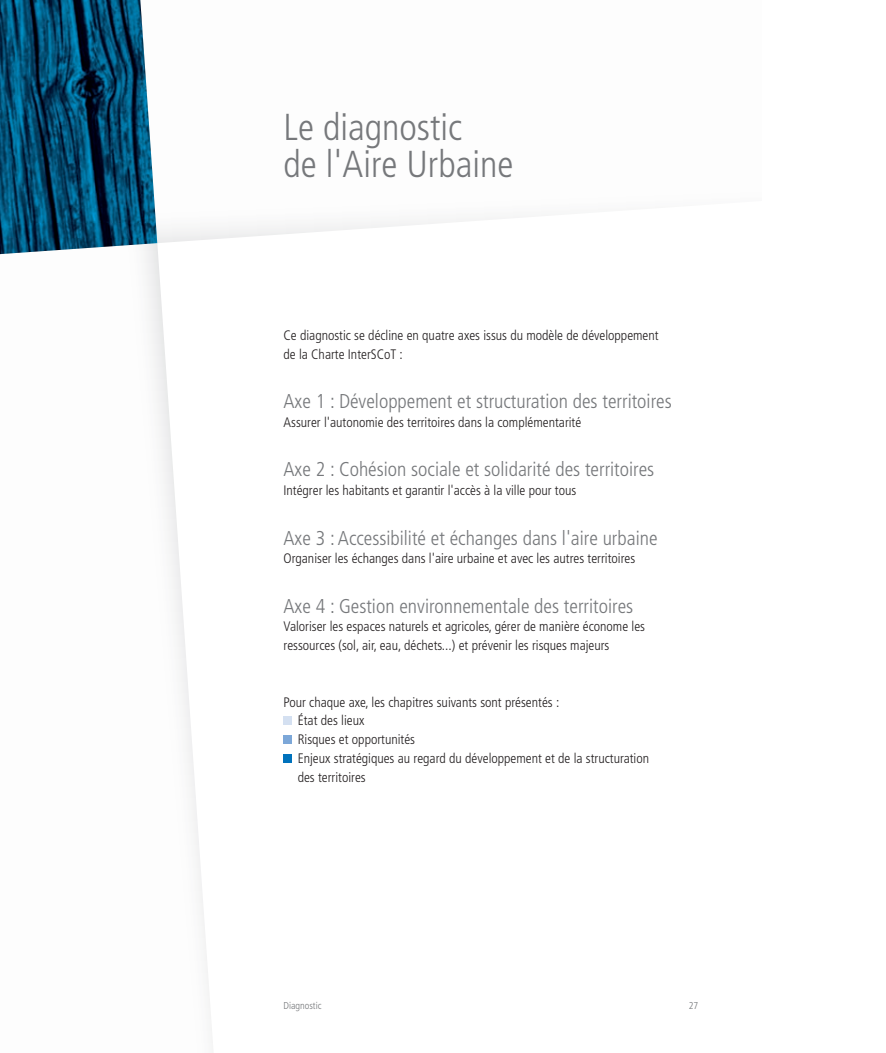
<style>
.page{position:relative;width:886px;height:1053px;background:#fff}
.page>*{position:absolute;margin:0;border:0;box-sizing:border-box;transform-origin:0 0}
.t1{font:300 condensed 37.5px/37.5px "Frutiger LT Std";color:#76787b}
.t2{font:300 condensed 20px "Frutiger LT Std";color:#76787b}
.t3{font:300 condensed 13.75px/18.8px "Frutiger LT Std";color:#231f20}
.t4{font:300 condensed 10px "Frutiger LT Std";color:#76787b}
</style>
<div class="page">
<img style="left:145px;top:243px;width:68px;height:800px">
<img style="left:0;top:0;width:157px;height:254px">
<div style="left:283px;top:716px;width:9px;height:9px;background:#d4e0f1"></div>
<div style="left:283px;top:735px;width:9px;height:9px;background:#7ca7d8"></div>
<div style="left:283px;top:754px;width:9px;height:8px;background:#0072bc"></div>
<h1 class="t1" style="left:283px;top:108px;width:231px">Le diagnostic<br>de l'Aire Urbaine</h1>
<p class="t3" style="left:283px;top:326px;width:377px">Ce diagnostic se décline en quatre axes issus du modèle de développement de la Charte InterSCoT :</p>
<h2 class="t2" style="left:283px;top:390px;width:390px">Axe 1 : Développement et structuration des territoires</h2>
<p class="t3" style="left:283px;top:413px;width:299px">Assurer l'autonomie des territoires dans la complémentarité</p>
<h2 class="t2" style="left:283px;top:458px;width:372px">Axe 2 : Cohésion sociale et solidarité des territoires</h2>
<p class="t3" style="left:283px;top:481px;width:294px">Intégrer les habitants et garantir l'accès à la ville pour tous</p>
<h2 class="t2" style="left:283px;top:526px;width:375px">Axe 3 : Accessibilité et échanges dans l'aire urbaine</h2>
<p class="t3" style="left:283px;top:549px;width:353px">Organiser les échanges dans l'aire urbaine et avec les autres territoires</p>
<h2 class="t2" style="left:283px;top:594px;width:351px">Axe 4 : Gestion environnementale des territoires</h2>
<p class="t3" style="left:283px;top:617px;width:363px">Valoriser les espaces naturels et agricoles, gérer de manière économe les ressources (sol, air, eau, déchets...) et prévenir les risques majeurs</p>
<p class="t3" style="left:298px;top:692px;width:353px;text-indent:-14px">Pour chaque axe, les chapitres suivants sont présentés :<br>État des lieux<br>Risques et opportunités<br>Enjeux stratégiques au regard du développement et de la structuration des territoires</p>
<p class="t4" style="left:283px;top:1000px;width:39px">Diagnostic</p>
<p class="t4" style="left:689px;top:1000px;width:11px">27</p>
</div>
